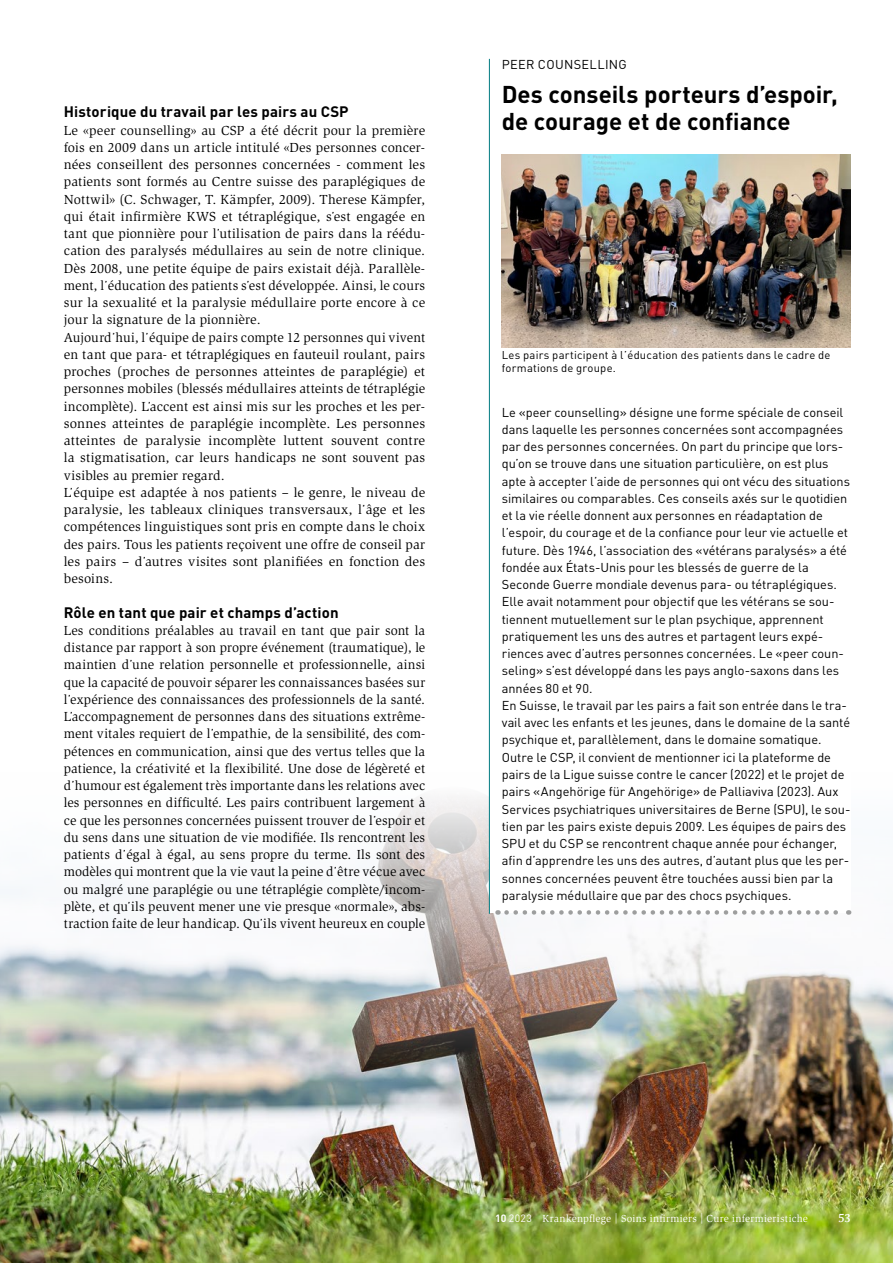
<style>
.page{position:relative;width:893px;height:1263px;background:#fff}
.page>*{position:absolute;margin:0;border:0;box-sizing:border-box;transform-origin:0 0}
.t1{font:700 24px/27px "DIN Pro";letter-spacing:-.005em;color:#000}
.t2{font:700 15px "DIN Pro";letter-spacing:.01em;color:#000}
.t3{font:13.5px/17.2px "Slimbach Std";letter-spacing:.01em;color:#000}
.t4{font:12.75px/17.2px "DIN Pro";color:#000}
.t5{font:12.75px "DIN Pro";letter-spacing:.025em;color:#000}
.t6{font:700 12px "Esta Pro";color:#fff}
.t7{font:11.25px/13.5px "DIN Pro";letter-spacing:.02em;color:#000}
.t8{font:10.5px "Slimbach Std";letter-spacing:.025em;color:#fff}
.s1{font-family:"DIN Pro";font-size:12.75px}
.s2{font-family:"DIN Pro";font-weight:700}
.s3{font-family:"DIN Pro"}
</style>
<div class="page">
<img style="left:0;top:773px;width:893px;height:490px">
<div style="left:489px;top:59px;width:361px;height:853px;background:#fff"></div>
<svg style="left:506px;top:910px;width:343px;height:5px"></svg>
<hr style="left:489px;top:59px;width:1px;height:855px;background:#007b81">
<img style="left:502px;top:155px;width:348px;height:193px">
<p class="t2" style="left:64px;top:102px;width:286px">Historique du travail par les pairs au CSP</p>
<p class="t3" style="left:64px;top:122px;width:363px">Le «peer counselling» au CSP a été décrit pour la première fois en 2009 dans un article intitulé «Des personnes concer&shy;nées conseillent des personnes concernées - comment les patients sont formés au Centre suisse des paraplégiques de Nottwil» (C. Schwager, T. Kämpfer, 2009). Therese Kämpfer, qui était infirmière KWS et tétraplégique, s<span class="s1">’</span>est engagée en tant que pionnière pour l<span class="s1">’</span>utilisation de pairs dans la réédu&shy;cation des paralysés médullaires au sein de notre clinique.<br>Dès 2008, une petite équipe de pairs existait déjà. Parallèle&shy;ment, l<span class="s1">’</span>éducation des patients s<span class="s1">’</span>est développée. Ainsi, le cours sur la sexualité et la paralysie médullaire porte encore à ce jour la signature de la pionnière.<br>Aujourd<span class="s1">’</span>hui, l<span class="s1">’</span>équipe de pairs compte 12 personnes qui vivent en tant que para- et tétraplégiques en fauteuil roulant, pairs proches (proches de personnes atteintes de paraplégie) et personnes mobiles (blessés médullaires atteints de tétraplégie incomplète). L<span class="s1">’</span>accent est ainsi mis sur les proches et les per&shy;sonnes atteintes de paraplégie incomplète. Les personnes atteintes de paralysie incomplète luttent souvent contre la stigmatisation, car leurs handicaps ne sont souvent pas visibles au premier regard.<br>L<span class="s1">’</span>équipe est adaptée à nos patients – le genre, le niveau de paralysie, les tableaux cliniques transversaux, l<span class="s1">’</span>âge et les compétences linguistiques sont pris en compte dans le choix des pairs. Tous les patients reçoivent une offre de conseil par les pairs – d<span class="s1">’</span>autres visites sont planifiées en fonction des besoins.</p>
<p class="t2" style="left:64px;top:602px;width:276px">Rôle en tant que pair et champs d’action</p>
<p class="t3" style="left:64px;top:622px;width:363px;text-align:justify">Les conditions préalables au travail en tant que pair sont la distance par rapport à son propre événement (traumatique), le maintien d<span class="s1">’</span>une relation personnelle et professionnelle, ainsi que la capacité de pouvoir séparer les connaissances basées sur l<span class="s1">’</span>expérience des connaissances des professionnels de la santé.<br>L<span class="s1">’</span>accompagnement de personnes dans des situations extrême&shy;ment vitales requiert de l<span class="s1">’</span>empathie, de la sensibilité, des com&shy;pétences en communication, ainsi que des vertus telles que la patience, la créativité et la flexibilité. Une dose de légèreté et d<span class="s1">’</span>humour est également très importante dans les relations avec les personnes en difficulté. Les pairs contribuent largement à ce que les personnes concernées puissent trouver de l<span class="s1">’</span>espoir et du sens dans une situation de vie modifiée. Ils rencontrent les patients d<span class="s1">’</span>égal à égal, au sens propre du terme. Ils sont des modèles qui montrent que la vie vaut la peine d<span class="s1">’</span>être vécue avec ou malgré une paraplégie ou une tétraplégie complète/incom&shy;plète, et qu<span class="s1">’</span>ils peuvent mener une vie presque «normale», abs&shy;traction faite de leur handicap. Qu<span class="s1">’</span>ils vivent heureux en couple</p>
<p class="t5" style="left:502px;top:55px;width:126px">PEER COUNSELLING</p>
<h1 class="t1" style="left:502px;top:80px;width:337px">Des conseils porteurs d’espoir, de courage et de confiance</h1>
<p class="t7" style="left:502px;top:348px;width:330px">Les pairs participent à l’éducation des patients dans le cadre de formations de groupe.</p>
<p class="t4" style="left:502px;top:403px;width:350px">Le «peer counselling» désigne une forme spéciale de conseil dans laquelle les personnes concernées sont accompagnées par des personnes concernées. On part du principe que lors&shy;qu’on se trouve dans une situation particulière, on est plus apte à accepter l’aide de personnes qui ont vécu des situations similaires ou comparables. Ces conseils axés sur le quotidien et la vie réelle donnent aux personnes en réadaptation de l’espoir, du courage et de la confiance pour leur vie actuelle et future. Dès 1946, l’association des «vétérans paralysés» a été fondée aux États-Unis pour les blessés de guerre de la Seconde Guerre mondiale devenus para- ou tétraplégiques.<br>Elle avait notamment pour objectif que les vétérans se sou&shy;tiennent mutuellement sur le plan psychique, apprennent pratiquement les uns des autres et partagent leurs expé&shy;riences avec d’autres personnes concernées. Le «peer coun&shy;seling» s’est développé dans les pays anglo-saxons dans les années 80 et 90.<br>En Suisse, le travail par les pairs a fait son entrée dans le tra&shy;vail avec les enfants et les jeunes, dans le domaine de la santé psychique et, parallèlement, dans le domaine somatique.<br>Outre le CSP, il convient de mentionner ici la plateforme de pairs de la Ligue suisse contre le cancer (2022) et le projet de pairs «Angehörige für Angehörige» de Palliaviva (2023). Aux Services psychiatriques universitaires de Berne (SPU), le sou&shy;tien par les pairs existe depuis 2009. Les équipes de pairs des SPU et du CSP se rencontrent chaque année pour échanger, afin d’apprendre les uns des autres, d’autant plus que les per&shy;sonnes concernées peuvent être touchées aussi bien par la paralysie médullaire que par des chocs psychiques.</p>
<p class="t8" style="left:495px;top:1212px;width:314px"><span class="s2">10</span> <span class="s3">2023</span> Krankenpflege | Soins infirmiers | Cure infermieristiche</p>
<p class="t6" style="left:838px;top:1209px;width:13px">53</p>
</div>
